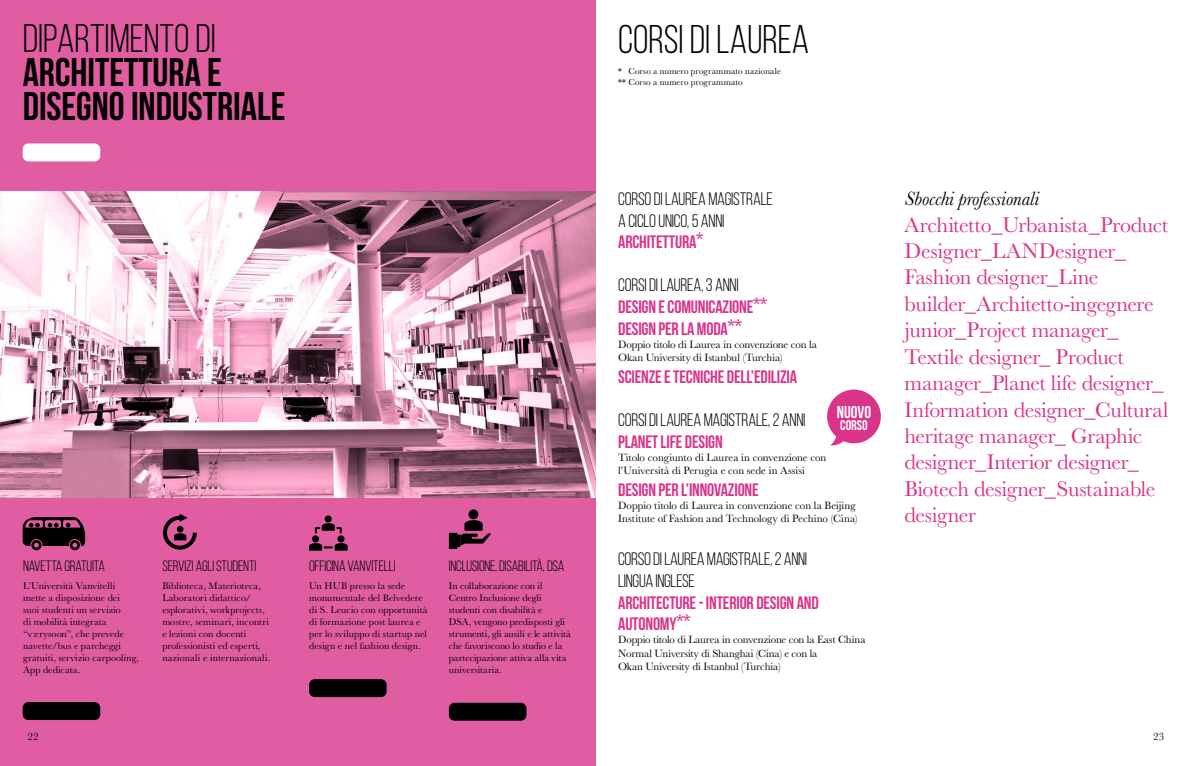
<style>
.page{position:relative;width:1191px;height:766px;background:#fff}
.page>*{position:absolute;margin:0;border:0;box-sizing:border-box;transform-origin:0 0}
.t1{font:40px/34px "Bebas Neue";color:#000}
.t2{font:40px "Bebas Neue";color:#000}
.t3{font:22px/26.4px "Baskerville MT Std";letter-spacing:-.015em;color:#da348a}
.t4{font:italic 20px "Baskerville MT Std";letter-spacing:-.015em;color:#000}
.t5{font:18px/21.6px "Bebas Neue";letter-spacing:-.01em;color:#da348a}
.t6{font:18px/21.6px "Bebas Neue";letter-spacing:-.01em;color:#000}
.t7{font:700 17px "Bebas Neue";color:#fff}
.t8{font:15px "Bebas Neue";letter-spacing:-.01em;color:#000}
.t9{font:700 14px "Bebas Neue";color:#fff}
.t10{font:11px/13.2px "Baskerville";letter-spacing:-.005em;color:#000}
.t11{font:10px/12px "Baskerville";letter-spacing:.005em;color:#000}
.t12{font:9px/10.8px "Baskerville";letter-spacing:.015em;color:#000}
</style>
<div class="page">
<div style="left:0;top:0;width:595px;height:765px;background:#e15da1"></div>
<img style="left:0;top:191px;width:595px;height:306px">
<div style="left:23px;top:143px;width:77px;height:18px;background:#fff;border-radius:6px"></div>
<svg style="left:163px;top:513px;width:34px;height:37px"></svg>
<div style="left:312px;top:535px;width:7px;height:7px;background:#000;border-radius:50%"></div>
<div style="left:337px;top:535px;width:7px;height:7px;background:#000;border-radius:50%"></div>
<div style="left:325px;top:515px;width:7px;height:7px;background:#000;border-radius:50%"></div>
<svg style="left:315px;top:522px;width:27px;height:10px"></svg>
<svg style="left:309px;top:542px;width:39px;height:8px"></svg>
<svg style="left:23px;top:517px;width:62px;height:33px"></svg>
<svg style="left:827px;top:389px;width:54px;height:57px"></svg>
<div style="left:23px;top:701px;width:77px;height:18px;background:#000;border-radius:6px"></div>
<div style="left:309px;top:679px;width:77px;height:18px;background:#000;border-radius:6px"></div>
<svg style="left:449px;top:518px;width:42px;height:30px"></svg>
<div style="left:468px;top:509px;width:10px;height:10px;background:#000;border-radius:50%"></div>
<div style="left:449px;top:702px;width:77px;height:18px;background:#000;border-radius:6px"></div>
<h1 class="t2" style="left:23px;top:17px;width:195px">DIPARTIMENTO DI</h1>
<h1 class="t1" style="left:23px;top:55px;width:264px">ARCHITETTURA E<br>DISEGNO INDUSTRIALE</h1>
<h3 class="t8" style="left:23px;top:557px;width:83px">NAVETTA GRATUITA</h3>
<p class="t11" style="left:23px;top:579px;width:117px">L’Università Vanvitelli mette a disposizione dei<br>suoi studenti un servizio<br>di mobilità integrata “v:erysoon”, che prevede navette/bus e parcheggi gratuiti, servizio carpooling,<br>App dedicata.</p>
<h3 class="t8" style="left:162px;top:557px;width:96px">SERVIZI AGLI STUDENTI</h3>
<p class="t11" style="left:162px;top:579px;width:109px">Biblioteca, Materioteca,<br>Laboratori didattico/ esplorativi, workprojects, mostre, seminari, incontri e lezioni con docenti professionisti ed esperti, nazionali e internazionali.</p>
<h3 class="t8" style="left:309px;top:557px;width:88px">OFFICINA VANVITELLI</h3>
<p class="t11" style="left:309px;top:579px;width:120px">Un HUB presso la sede monumentale del Belvedere di S. Leucio con opportunità di formazione post laurea e per lo sviluppo di startup nel design e nel fashion design.</p>
<h3 class="t8" style="left:449px;top:557px;width:117px">INCLUSIONE, DISABILITÀ, DSA</h3>
<p class="t11" style="left:449px;top:579px;width:124px">In collaborazione con il<br>Centro Inclusione degli studenti con disabilità e<br>DSA, vengono predisposti gli strumenti, gli ausili e le attività che favoriscono lo studio e la partecipazione attiva alla vita universitaria.</p>
<h1 class="t2" style="left:618px;top:17px;width:193px">CORSI DI LAUREA</h1>
<p class="t12" style="left:618px;top:66px;width:164px">* Corso a numero programmato nazionale ** Corso a numero programmato</p>
<h3 class="t6" style="left:618px;top:188px;width:156px">CORSO DI LAUREA MAGISTRALE<br>A CICLO UNICO, 5 ANNI</h3>
<h3 class="t5" style="left:618px;top:231px;width:87px">ARCHITETTURA*</h3>
<h3 class="t6" style="left:618px;top:274px;width:122px">CORSI DI LAUREA, 3 ANNI</h3>
<h3 class="t5" style="left:618px;top:296px;width:151px">DESIGN E COMUNICAZIONE**<br>DESIGN PER LA MODA**</h3>
<p class="t10" style="left:618px;top:338px;width:200px">Doppio titolo di Laurea in convenzione con la<br>Okan University di Istanbul (Turchia)</p>
<h3 class="t5" style="left:618px;top:365px;width:180px">SCIENZE E TECNICHE DELL’EDILIZIA</h3>
<h3 class="t6" style="left:618px;top:409px;width:189px">CORSI DI LAUREA MAGISTRALE, 2 ANNI</h3>
<h3 class="t5" style="left:618px;top:430px;width:106px">PLANET LIFE DESIGN</h3>
<p class="t10" style="left:618px;top:450px;width:210px">Titolo congiunto di Laurea in convenzione con l’Università di Perugia e con sede in Assisi</p>
<h3 class="t5" style="left:618px;top:478px;width:142px">DESIGN PER L’INNOVAZIONE</h3>
<p class="t10" style="left:618px;top:498px;width:241px">Doppio titolo di Laurea in convenzione con la Beijing<br>Institute of Fashion and Technology di Pechino (Cina)</p>
<h3 class="t6" style="left:618px;top:548px;width:190px">CORSO DI LAUREA MAGISTRALE, 2 ANNI<br>LINGUA INGLESE</h3>
<h3 class="t5" style="left:618px;top:591px;width:202px">ARCHITECTURE - INTERIOR DESIGN AND<br>AUTONOMY**</h3>
<p class="t10" style="left:618px;top:633px;width:249px">Doppio titolo di Laurea in convenzione con la East China<br>Normal University di Shanghai (Cina) e con la<br>Okan University di Istanbul (Turchia)</p>
<h3 class="t7" style="left:837px;top:403px;width:36px">NUOVO</h3>
<h3 class="t9" style="left:840px;top:417px;width:29px">CORSO</h3>
<h3 class="t4" style="left:904px;top:187px;width:136px">Sbocchi professionali</h3>
<p class="t3" style="left:904px;top:211px;width:265px">Architetto_Urbanista_Product<br>Designer_LANDesigner_<br>Fashion designer_Line builder_Architetto-ingegnere junior_Project manager_<br>Textile designer_ Product manager_Planet life designer_<br>Information designer_Cultural heritage manager_ Graphic designer_Interior designer_<br>Biotech designer_Sustainable designer</p>
<p class="t10" style="left:28px;top:729px;width:12px">22</p>
<p class="t10" style="left:1153px;top:729px;width:12px">23</p>
</div>
